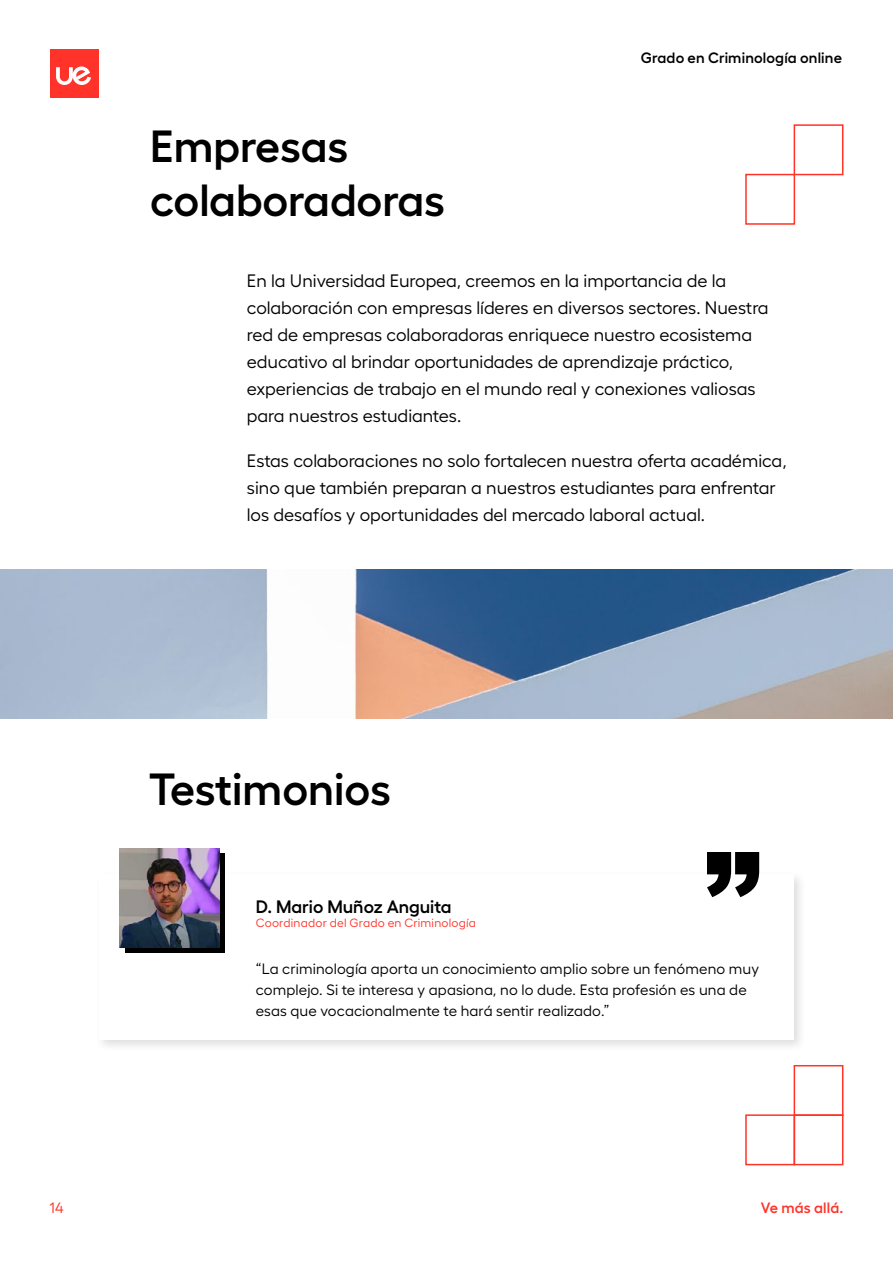
<style>
.page{position:relative;width:893px;height:1263px;background:#fff}
.page>*{position:absolute;margin:0;border:0;box-sizing:border-box;transform-origin:0 0}
.t1{font:900 113.4px "Arial";color:#000}
.t2{font:600 45px/54px "Hellix";color:#000}
.t3{font:18px/27px "Hellix";color:#000}
.t4{font:600 18px "Hellix";color:#000}
.t5{font:15px/21px "Hellix";letter-spacing:.005em;color:#000}
.t6{font:600 15px "Hellix";letter-spacing:.01em;color:#000}
.t7{font:600 15px "Hellix";letter-spacing:.01em;color:#ff3329}
.t8{font:15px "Hellix";color:#ff3326}
.t9{font:12px "Hellix";letter-spacing:.015em;color:#ff3329}
</style>
<div class="page">
<div style="left:50px;top:50px;width:48px;height:48px;background:#ff3329"></div>
<svg style="left:56px;top:66px;width:35px;height:19px"></svg>
<div style="left:794px;top:124px;width:49px;height:51px;border:2px solid #ff3326"></div>
<div style="left:794px;top:1065px;width:49px;height:51px;border:2px solid #ff3326"></div>
<div style="left:794px;top:1114px;width:49px;height:51px;border:2px solid #ff3326"></div>
<div style="left:745px;top:174px;width:50px;height:51px;border:2px solid #ff3326"></div>
<div style="left:745px;top:1114px;width:50px;height:51px;border:2px solid #ff3326"></div>
<div style="left:95px;top:870px;width:711px;height:183px;background:#000;opacity:.13"></div>
<div style="left:99px;top:875px;width:695px;height:165px;background:#fff"></div>
<svg style="left:125px;top:854px;width:99px;height:99px"></svg>
<img style="left:120px;top:848px;width:99px;height:99px">
<img style="left:0;top:570px;width:893px;height:148px">
<h2 class="t2" style="left:150px;top:114px;width:296px">Empresas colaboradoras</h2>
<p class="t6" style="left:641px;top:46px;width:203px">Grado en Criminología online</p>
<p class="t3" style="left:247px;top:265px;width:523px">En la Universidad Europea, creemos en la importancia de la colaboración con empresas líderes en diversos sectores. Nuestra red de empresas colaboradoras enriquece nuestro ecosistema educativo al brindar oportunidades de aprendizaje práctico, experiencias de trabajo en el mundo real y conexiones valiosas para nuestros estudiantes.</p>
<p class="t3" style="left:247px;top:445px;width:541px">Estas colaboraciones no solo fortalecen nuestra oferta académica, sino que también preparan a nuestros estudiantes para enfrentar los desafíos y oportunidades del mercado laboral actual.</p>
<h2 class="t2" style="left:149px;top:757px;width:244px">Testimonios</h2>
<h1 class="t1" style="left:704px;top:812px;width:58px">”</h1>
<p class="t4" style="left:256px;top:892px;width:197px">D. Mario Muñoz Anguita</p>
<p class="t9" style="left:256px;top:914px;width:222px">Coordinador del Grado en Criminología</p>
<p class="t5" style="left:256px;top:957px;width:505px">“La criminología aporta un conocimiento amplio sobre un fenómeno muy complejo. Si te interesa y apasiona, no lo dude. Esta profesión es una de esas que vocacionalmente te hará sentir realizado.”</p>
<p class="t8" style="left:50px;top:1197px;width:16px">14</p>
<p class="t7" style="left:761px;top:1196px;width:84px">Ve más allá.</p>
</div>
